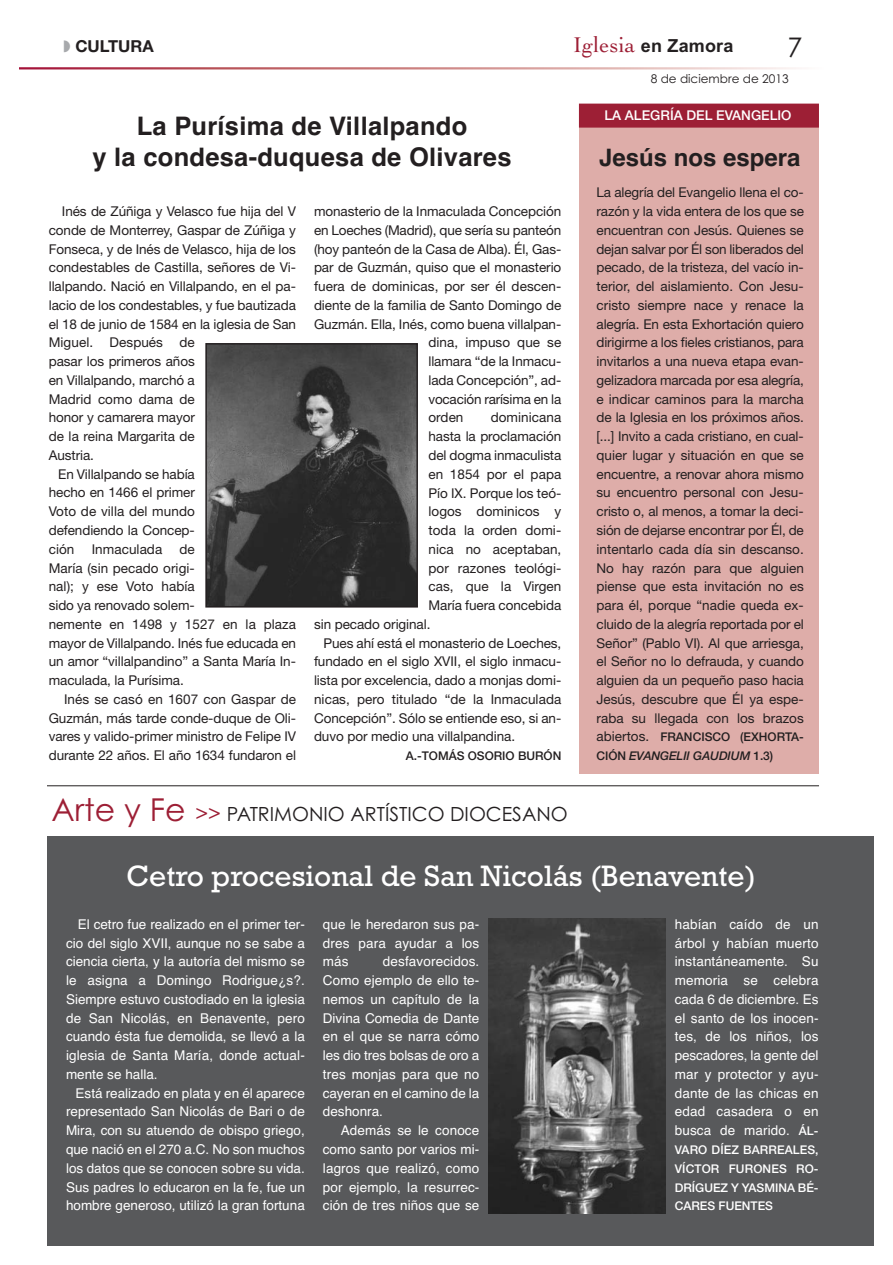
<style>
.page{position:relative;width:893px;height:1265px;background:#fff}
.page>*{position:absolute;margin:0;border:0;box-sizing:border-box;transform-origin:0 0}
.t1{font:30px "Rockwell";color:#fff}
.t2{font:27px "Century Gothic";color:#231f20}
.t3{font:700 25.5px/30.6px "Helvetica";letter-spacing:.01em;color:#231f20;text-align:center}
.t4{font:700 24px "Helvetica";color:#231f20}
.t5{font:19.5px "Century Gothic";color:#231f20}
.t6{font:700 18px "Arial";letter-spacing:.01em;color:#231f20}
.t7{font:700 16.5px "Helvetica Neue";color:#231f20}
.t8{font:13.5px/18.8px "Helvetica Neue";letter-spacing:-.005em;color:#231f20;text-align:justify}
.t9{font:13.5px/18.8px "Helvetica";letter-spacing:.01em;color:#fff;text-align:justify}
.t10{font:500 13.5px "Helvetica Neue";color:#fff}
.t11{font:500 12px/18.8px "Helvetica Neue";color:#231f20}
.t12{font:500 12px/18.8px "Helvetica Neue";color:#fff;text-align:justify}
.t13{font:12px "Century Gothic";color:#231f20}
.s1{color:#a7a9ac}
.s2{font-family:"Cochin";font-weight:400;font-size:22.5px;color:#9d1f35}
.s3{font-weight:400;font-size:13.5px}
.s4{font-style:italic}
.s5{font-size:31.5px;color:#9d1f35}
.s6{font-size:21px;color:#9d1f35}
.s7{font-family:"Helvetica Neue";font-weight:500;font-size:12px}
</style>
<div class="page">
<div style="left:47px;top:836px;width:826px;height:409px;background:#58595b"></div>
<div style="left:579px;top:104px;width:239px;height:669px;background:#deada9"></div>
<img style="left:20px;top:67px;width:776px;height:2px">
<div style="left:579px;top:104px;width:240px;height:24px;background:#9d1f35"></div>
<hr style="left:47px;top:785px;width:772px;height:1px;background:#231f20">
<img style="left:488px;top:919px;width:177px;height:294px">
<img style="left:208px;top:346px;width:207px;height:258px">
<div style="left:205px;top:343px;width:213px;height:264px;border:2px solid #231f20"></div>
<p class="t7" style="left:64px;top:40px;width:92px"><span class="s1">◗</span> CULTURA</p>
<h3 class="t3" style="left:92px;top:113px;width:420px">La Purísima de Villalpando<br>y la condesa-duquesa de Olivares</h3>
<p class="t8" style="left:62px;top:203px;width:236px">Inés de Zúñiga y Velasco fue hija del V</p>
<p class="t8" style="left:49px;top:222px;width:249px">conde de Monterrey, Gaspar de Zúñiga y</p>
<p class="t8" style="left:49px;top:241px;width:249px">Fonseca, y de Inés de Velasco, hija de los</p>
<p class="t8" style="left:49px;top:259px;width:249px">condestables de Castilla, señores de Vi-</p>
<p class="t8" style="left:49px;top:278px;width:249px">llalpando. Nació en Villalpando, en el pa-</p>
<p class="t8" style="left:49px;top:297px;width:249px">lacio de los condestables, y fue bautizada</p>
<p class="t8" style="left:49px;top:316px;width:249px">el 18 de junio de 1584 en la iglesia de San</p>
<p class="t8" style="left:49px;top:334px;width:148px">Miguel. Después de</p>
<p class="t8" style="left:49px;top:353px;width:148px">pasar los primeros años</p>
<p class="t8" style="left:49px;top:372px;width:148px">en Villalpando, marchó a</p>
<p class="t8" style="left:49px;top:391px;width:148px">Madrid como dama de</p>
<p class="t8" style="left:49px;top:409px;width:148px">honor y camarera mayor</p>
<p class="t8" style="left:49px;top:428px;width:148px">de la reina Margarita de</p>
<p class="t8" style="left:49px;top:447px;width:47px">Austria.</p>
<p class="t8" style="left:58px;top:466px;width:138px">En Villalpando se había</p>
<p class="t8" style="left:49px;top:484px;width:148px">hecho en 1466 el primer</p>
<p class="t8" style="left:49px;top:503px;width:148px">Voto de villa del mundo</p>
<p class="t8" style="left:49px;top:522px;width:147px">defendiendo la Concep-</p>
<p class="t8" style="left:49px;top:541px;width:27px">ción</p>
<p class="t8" style="left:92px;top:541px;width:72px">Inmaculada</p>
<p class="t8" style="left:49px;top:541px;width:249px;text-align:left;text-indent:131px">de<br>María (sin pecado origi-<br>nal); y ese Voto había<br>sido ya renovado solem-<br>nemente en 1498 y 1527 en la plaza mayor de Villalpando. Inés fue educada en un amor “villalpandino” a Santa María In&shy;maculada, la Purísima.</p>
<p class="t8" style="left:49px;top:691px;width:249px;text-indent:15px">Inés se casó en 1607 con Gaspar de Guzmán, más tarde conde-duque de Oli&shy;vares y valido-primer ministro de Felipe IV durante 22 años. El año 1634 fundaron el</p>
<p class="t8" style="left:314px;top:203px;width:249px">monasterio de la Inmaculada Concepción</p>
<p class="t8" style="left:314px;top:222px;width:249px">en Loeches (Madrid), que sería su panteón</p>
<p class="t8" style="left:314px;top:241px;width:249px">(hoy panteón de la Casa de Alba). Él, Gas-</p>
<p class="t8" style="left:314px;top:259px;width:249px">par de Guzmán, quiso que el monasterio</p>
<p class="t8" style="left:314px;top:278px;width:249px">fuera de dominicas, por ser él descen-</p>
<p class="t8" style="left:314px;top:297px;width:249px">diente de la familia de Santo Domingo de</p>
<p class="t8" style="left:314px;top:316px;width:249px">Guzmán. Ella, Inés, como buena villalpan-</p>
<p class="t8" style="left:428px;top:334px;width:134px">dina, impuso que se</p>
<p class="t8" style="left:428px;top:353px;width:134px">llamara “de la Inmacu-</p>
<p class="t8" style="left:428px;top:372px;width:134px">lada Concepción”, ad-</p>
<p class="t8" style="left:428px;top:391px;width:134px">vocación rarísima en la</p>
<p class="t8" style="left:428px;top:409px;width:37px">orden</p>
<p class="t8" style="left:490px;top:409px;width:72px">dominicana</p>
<p class="t8" style="left:428px;top:428px;width:134px">hasta la proclamación</p>
<p class="t8" style="left:428px;top:447px;width:134px">del dogma inmaculista</p>
<p class="t8" style="left:428px;top:466px;width:134px">en 1854 por el papa</p>
<p class="t8" style="left:428px;top:484px;width:134px">Pío IX. Porque los teó-</p>
<p class="t8" style="left:428px;top:503px;width:134px">logos dominicos y</p>
<p class="t8" style="left:428px;top:522px;width:134px">toda la orden domi-</p>
<p class="t8" style="left:428px;top:541px;width:134px">nica no aceptaban,</p>
<p class="t8" style="left:428px;top:559px;width:134px">por razones teológi-</p>
<p class="t8" style="left:428px;top:578px;width:134px">cas, que la Virgen</p>
<p class="t8" style="left:428px;top:597px;width:134px">María fuera concebida</p>
<p class="t8" style="left:314px;top:616px;width:118px">sin pecado original.</p>
<p class="t8" style="left:323px;top:634px;width:239px">Pues ahí está el monasterio de Loeches,</p>
<p class="t8" style="left:314px;top:653px;width:249px">fundado en el siglo XVII, el siglo inmacu-</p>
<p class="t8" style="left:314px;top:672px;width:249px">lista por excelencia, dado a monjas domi-</p>
<p class="t8" style="left:314px;top:691px;width:249px">nicas, pero titulado “de la Inmaculada</p>
<p class="t8" style="left:314px;top:709px;width:249px">Concepción”. Sólo se entiende eso, si an-</p>
<p class="t8" style="left:314px;top:728px;width:202px">duvo por medio una villalpandina.</p>
<p class="t11" style="left:406px;top:747px;width:157px">A.-TOMÁS OSORIO BURÓN</p>
<h3 class="t6" style="left:573px;top:35px;width:162px"><span class="s2">Iglesia</span> en Zamora</h3>
<h2 class="t2" style="left:787px;top:37px;width:16px">7</h2>
<p class="t13" style="left:650px;top:75px;width:139px">8 de diciembre de 2013</p>
<p class="t10" style="left:604px;top:110px;width:188px">LA ALEGRÍA DEL EVANGELIO</p>
<h3 class="t4" style="left:599px;top:149px;width:203px">Jesús nos espera</h3>
<p class="t8" style="left:596px;top:184px;width:209px">La alegría del Evangelio llena el co&shy;razón y la vida entera de los que se encuentran con Jesús. Quienes se dejan salvar por Él son liberados del pecado, de la tristeza, del vacío in&shy;terior, del aislamiento. Con Jesu&shy;cristo siempre nace y renace la alegría. En esta Exhortación quiero dirigirme a los fieles cristianos, para invitarlos a una nueva etapa evan&shy;gelizadora marcada por esa alegría, e indicar caminos para la marcha de la Iglesia en los próximos años. [...] Invito a cada cristiano, en cual&shy;quier lugar y situación en que se encuentre, a renovar ahora mismo su encuentro personal con Jesu&shy;cristo o, al menos, a tomar la deci&shy;sión de dejarse encontrar por Él, de intentarlo cada día sin descanso.<br>No hay razón para que alguien piense que esta invitación no es para él, porque “nadie queda ex&shy;cluido de la alegría reportada por el Señor” (Pablo VI). Al que arriesga, el Señor no lo defrauda, y cuando alguien da un pequeño paso hacia Jesús, descubre que Él ya espe&shy;raba su llegada con los brazos</p>
<p class="t11" style="left:596px;top:729px;width:209px"><span class="s3">abiertos.</span> FRANCISCO (EXHORTA-<br>CIÓN <span class="s4">EVANGELII GAUDIUM</span> 1.3)</p>
<h3 class="t5" style="left:51px;top:806px;width:518px"><span class="s5">Arte y Fe</span> <span class="s6">&gt;&gt;</span> PATRIMONIO ARTÍSTICO DIOCESANO</h3>
<h1 class="t1" style="left:126px;top:865px;width:631px">Cetro procesional de San Nicolás (Benavente)</h1>
<p class="t9" style="left:66px;top:916px;width:240px;text-indent:12px">El cetro fue realizado en el primer ter&shy;cio del siglo XVII, aunque no se sabe a ciencia cierta, y la autoría del mismo se le asigna a Domingo Rodrigue¿s?.<br>Siempre estuvo custodiado en la iglesia de San Nicolás, en Benavente, pero cuando ésta fue demolida, se llevó a la iglesia de Santa María, donde actual&shy;mente se halla.</p>
<p class="t9" style="left:66px;top:1084px;width:240px;text-indent:10px">Está realizado en plata y en él aparece representado San Nicolás de Bari o de Mira, con su atuendo de obispo griego, que nació en el 270 a.C. No son muchos los datos que se conocen sobre su vida.<br>Sus padres lo educaron en la fe, fue un hombre generoso, utilizó la gran fortuna</p>
<p class="t9" style="left:323px;top:916px;width:158px">que le heredaron sus pa&shy;dres para ayudar a los más</p>
<p class="t9" style="left:323px;top:953px;width:158px;text-indent:60px">desfavorecidos.<br>Como ejemplo de ello te&shy;nemos un capítulo de la Divina Comedia de Dante en el que se narra cómo les dio tres bolsas de oro a tres monjas para que no cayeran en el camino de la deshonra.</p>
<p class="t9" style="left:323px;top:1122px;width:158px;text-indent:18px">Además se le conoce como santo por varios mi&shy;lagros que realizó, como por ejemplo, la resurrec&shy;ción de tres niños que se</p>
<p class="t9" style="left:674px;top:916px;width:145px">habían caído de un árbol y habían muerto instantáneamente. Su memoria se celebra cada 6 de diciembre. Es el santo de los inocen&shy;tes, de los niños, los pescadores, la gente del mar y protector y ayu&shy;dante de las chicas en edad casadera o en busca de marido. <span class="s7">ÁL-</span></p>
<p class="t12" style="left:674px;top:1141px;width:145px">VARO DÍEZ BARREALES, VÍCTOR FURONES RO-DRÍGUEZ Y YASMINA BÉ-CARES FUENTES</p>
</div>
